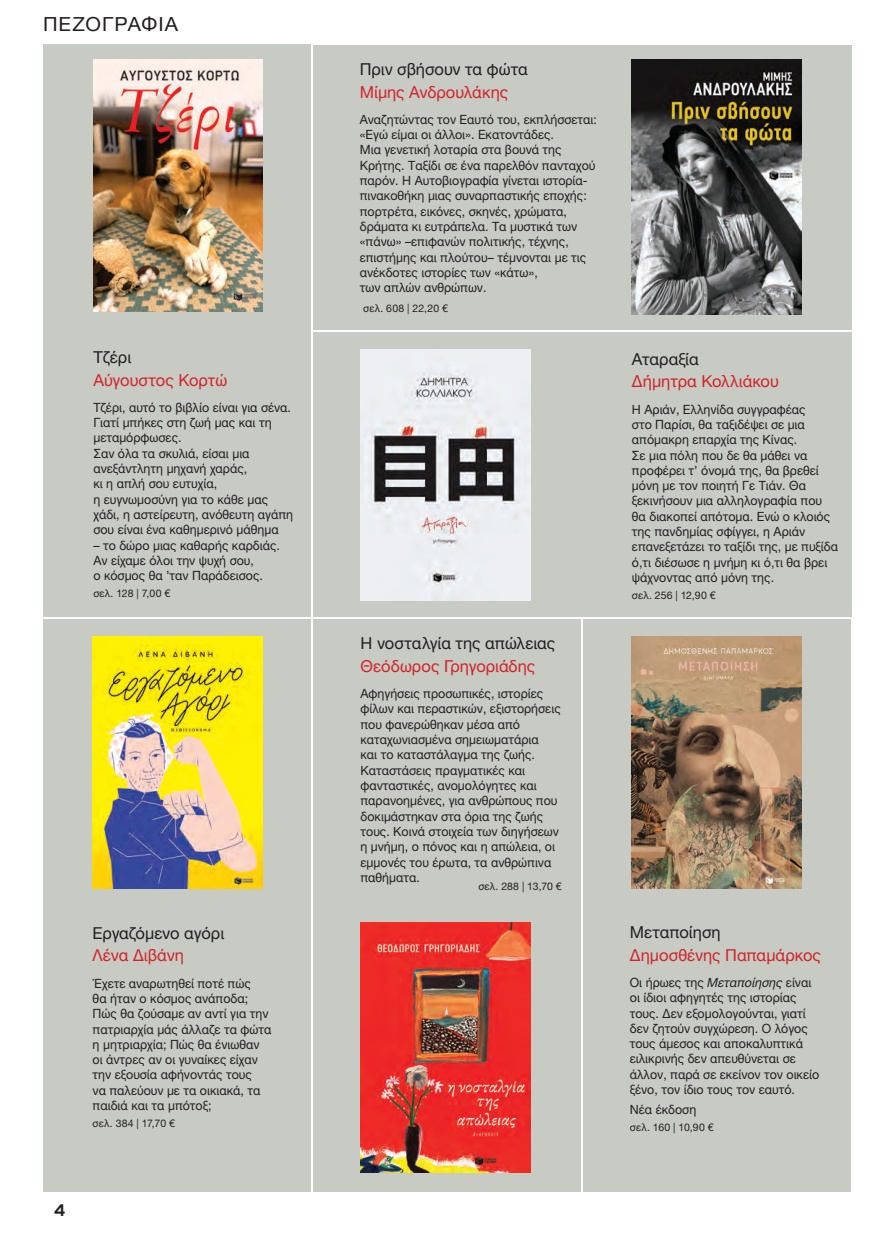
<style>
.page{position:relative;width:894px;height:1234px;background:#fff}
.page>*{position:absolute;margin:0;border:0;box-sizing:border-box;transform-origin:0 0}
.t1{font:19.5px "Helvetica Neue";color:#231f20;scale:1.05 1}
.t2{font:700 18px "PF Highway Gothic";color:#231f20}
.t3{font:16.5px "Helvetica Neue";color:#d1232a}
.t4{font:16.5px "Helvetica Neue";color:#231f20}
.t5{font:12.75px/15.3px "Helvetica Neue";color:#231f20}
.t6{font:10.5px "Helvetica Neue";letter-spacing:.02em;color:#231f20}
.s1{font-style:italic}
</style>
<div class="page">
<div style="left:583px;top:619px;width:268px;height:571px;background:#c8cbc3"></div>
<div style="left:43px;top:44px;width:268px;height:572px;background:#c8cbc3"></div>
<div style="left:314px;top:45px;width:538px;height:284px;background:#c8cbc3"></div>
<div style="left:314px;top:332px;width:538px;height:284px;background:#c8cbc3"></div>
<div style="left:43px;top:619px;width:268px;height:571px;background:#c8cbc3"></div>
<div style="left:313px;top:619px;width:268px;height:571px;background:#c8cbc3"></div>
<img style="left:361px;top:349px;width:170px;height:251px">
<img style="left:93px;top:59px;width:169px;height:252px">
<img style="left:361px;top:922px;width:170px;height:250px">
<img style="left:93px;top:636px;width:170px;height:252px">
<img style="left:631px;top:636px;width:170px;height:252px">
<img style="left:631px;top:59px;width:170px;height:255px">
<h1 class="t1" style="left:43px;top:10px;width:17px">Πεζογραφία</h1>
<p class="t4" style="left:93px;top:345px;width:39px">Τζέρι</p>
<p class="t3" style="left:93px;top:368px;width:135px">Αύγουστος Κορτώ</p>
<p class="t5" style="left:93px;top:400px;width:201px">Τζέρι, αυτό το βιβλίο είναι για σένα.<br>Γιατί μπήκες στη ζωή μας και τη μεταμόρφωσες.<br>Σαν όλα τα σκυλιά, είσαι μια ανεξάντλητη μηχανή χαράς,<br>κι η απλή σου ευτυχία,<br>η ευγνωμοσύνη για το κάθε μας χάδι, η αστείρευτη, ανόθευτη αγάπη σου είναι ένα καθημερινό μάθημα</p>
<p class="t5" style="left:93px;top:538px;width:188px">– το δώρο μιας καθαρής καρδιάς.<br>Αν είχαμε όλοι την ψυχή σου,<br>ο κόσμος θα ’ταν Παράδεισος.</p>
<p class="t6" style="left:93px;top:585px;width:78px">σελ. 128 | 7,00 €</p>
<p class="t4" style="left:93px;top:920px;width:133px">Εργαζόμενο αγόρι</p>
<p class="t3" style="left:93px;top:943px;width:93px">Λένα Διβάνη</p>
<p class="t5" style="left:93px;top:976px;width:180px">Έχετε αναρωτηθεί ποτέ πώς<br>θα ήταν ο κόσμος ανάποδα;<br>Πώς θα ζούσαμε αν αντί για την πατριαρχία μάς άλλαζε τα φώτα η μητριαρχία; Πώς θα ένιωθαν οι άντρες αν οι γυναίκες είχαν την εξουσία αφήνοντάς τους<br>να παλεύουν με τα οικιακά, τα παιδιά και τα μπότοξ;</p>
<p class="t6" style="left:93px;top:1115px;width:84px">σελ. 384 | 17,70 €</p>
<h2 class="t2" style="left:54px;top:1200px;width:13px">4</h2>
<p class="t4" style="left:360px;top:57px;width:170px">Πριν σβήσουν τα φώτα</p>
<p class="t3" style="left:360px;top:80px;width:150px">Μίμης Ανδρουλάκης</p>
<p class="t5" style="left:360px;top:112px;width:239px">Αναζητώντας τον Εαυτό του, εκπλήσσεται: «Εγώ είμαι οι άλλοι». Εκατοντάδες.<br>Μια γενετική λοταρία στα βουνά της Κρήτης. Ταξίδι σε ένα παρελθόν πανταχού παρόν. Η Αυτοβιογραφία γίνεται ιστορία&shy;πινακοθήκη μιας συναρπαστικής εποχής: πορτρέτα, εικόνες, σκηνές, χρώματα, δράματα κι ευτράπελα. Τα μυστικά των «πάνω» –επιφανών πολιτικής, τέχνης, επιστήμης και πλούτου– τέμνονται με τις ανέκδοτες ιστορίες των «κάτω»,<br>των απλών ανθρώπων.</p>
<p class="t6" style="left:363px;top:300px;width:86px">σελ. 608 | 22,20 €</p>
<p class="t4" style="left:361px;top:631px;width:196px">Η νοσταλγία της απώλειας</p>
<p class="t3" style="left:361px;top:654px;width:176px">Θεόδωρος Γρηγοριάδης</p>
<p class="t5" style="left:361px;top:686px;width:202px">Αφηγήσεις προσωπικές, ιστορίες φίλων και περαστικών, εξιστορήσεις που φανερώθηκαν µέσα από καταχωνιασµένα σηµειωµατάρια<br>και το καταστάλαγµα της ζωής.<br>Καταστάσεις πραγµατικές και φανταστικές, ανοµολόγητες και παρανοηµένες, για ανθρώπους που δοκιµάστηκαν στα όρια της ζωής τους. Κοινά στοιχεία των διηγήσεων η µνήµη, ο πόνος και η απώλεια, οι εµµονές του έρωτα, τα ανθρώπινα παθήµατα.</p>
<p class="t6" style="left:478px;top:878px;width:85px">σελ. 288 | 13,70 €</p>
<p class="t4" style="left:632px;top:347px;width:68px">Αταραξία</p>
<p class="t3" style="left:632px;top:370px;width:148px">Δήμητρα Κολλιάκου</p>
<p class="t5" style="left:632px;top:402px;width:208px">Η Αριάν, Ελληνίδα συγγραφέας<br>στο Παρίσι, θα ταξιδέψει σε μια απόμακρη επαρχία της Κίνας.<br>Σε μια πόλη που δε θα μάθει να προφέρει τ’ όνομά της, θα βρεθεί μόνη με τον ποιητή Γε Τιάν. Θα ξεκινήσουν μια αλληλογραφία που θα διακοπεί απότομα. Ενώ ο κλοιός της πανδημίας σφίγγει, η Αριάν επανεξετάzει το ταξίδι της, με πυξίδα ό,τι διέσωσε η μνήμη κι ό,τι θα βρει ψάχνοντας από μόνη της.</p>
<p class="t6" style="left:632px;top:587px;width:85px">σελ. 256 | 12,90 €</p>
<p class="t4" style="left:630px;top:920px;width:93px">Μεταποίηση</p>
<p class="t3" style="left:630px;top:943px;width:193px">Δημοσθένης Παπαμάρκος</p>
<p class="t5" style="left:630px;top:975px;width:191px">Οι ήρωες της <span class="s1">Μεταποίησης</span> είναι οι ίδιοι αφηγητές της ιστορίας τους. Δεν εξομολογούνται, γιατί δεν ζητούν συγχώρεση. Ο λόγος τους άμεσος και αποκαλυπτικά ειλικρινής δεν απευθύνεται σε άλλον, παρά σε εκείνον τον οικείο ξένο, τον ίδιο τους τον εαυτό.</p>
<p class="t5" style="left:630px;top:1102px;width:68px">Nέα έκδοση</p>
<p class="t6" style="left:630px;top:1119px;width:85px">σελ. 160 | 10,90 €</p>
</div>
